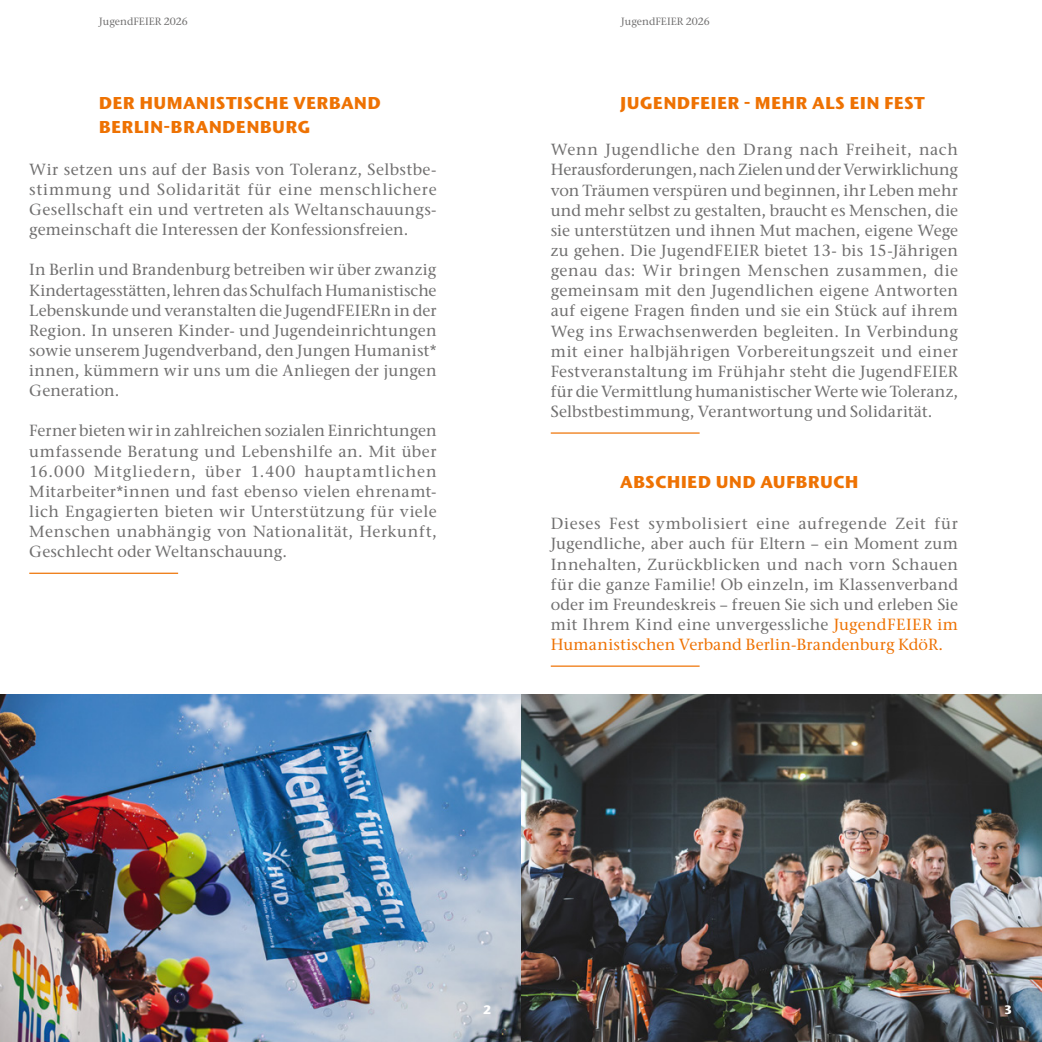
<style>
.page{position:relative;width:1042px;height:1042px;background:#fff}
.page>*{position:absolute;margin:0;border:0;box-sizing:border-box;transform-origin:0 0}
.t1{font:700 17.15px/23.6px "Stone Sans ITC Pro";letter-spacing:.015em;color:#ee7203}
.t2{font:500 16.1px/20.1px "Stone Serif ITC Pro";letter-spacing:.01em;color:#706f6f;text-align:justify}
.t3{font:700 12.25px "Stone Sans ITC Pro";color:#fff}
.t4{font:500 10.5px "Stone Serif ITC Pro";letter-spacing:.005em;color:#706f6f}
.s1{color:#ee7203}
</style>
<div class="page">
<img style="left:0;top:694px;width:1042px;height:348px">
<hr style="left:29px;top:573px;width:149px;height:1px;background:#ee7203">
<hr style="left:551px;top:432px;width:148px;height:2px;background:#ee7203">
<hr style="left:551px;top:665px;width:148px;height:2px;background:#ee7203">
<p class="t4" style="left:99px;top:15px;width:90px">JugendFEIER 2026</p>
<p class="t4" style="left:621px;top:15px;width:90px">JugendFEIER 2026</p>
<p class="t1" style="left:99px;top:92px;width:284px">DER HUMANISTISCHE VERBAND<br>BERLIN-BRANDENBURG</p>
<p class="t2" style="left:29px;top:159px;width:409px">Wir setzen uns auf der Basis von Toleranz, Selbstbe&shy;stimmung und Solidarität für eine menschlichere Gesellschaft ein und vertreten als Weltanschauungs&shy;gemeinschaft die Interessen der Konfessionsfreien.</p>
<p class="t2" style="left:29px;top:260px;width:409px">In Berlin und Brandenburg betreiben wir über zwanzig Kindertagesstätten, lehren das Schulfach Humanistische Lebenskunde und veranstalten die JugendFEIERn in der Region. In unseren Kinder- und Jugendeinrichtungen sowie unserem Jugendverband, den Jungen Humanist* innen, kümmern wir uns um die Anliegen der jungen Generation.</p>
<p class="t2" style="left:29px;top:421px;width:409px">Ferner bieten wir in zahlreichen sozialen Einrichtungen umfassende Beratung und Lebenshilfe an. Mit über 16.000 Mitgliedern, über 1.400 hauptamtlichen Mitarbeiter*innen und fast ebenso vielen ehrenamt&shy;lich Engagierten bieten wir Unterstützung für viele Menschen unabhängig von Nationalität, Herkunft, Geschlecht oder Weltanschauung.</p>
<p class="t1" style="left:620px;top:92px;width:306px">JUGENDFEIER - MEHR ALS EIN FEST</p>
<p class="t2" style="left:551px;top:140px;width:409px">Wenn Jugendliche den Drang nach Freiheit, nach Herausforderungen, nach Zielen und der Verwirklichung von Träumen verspüren und beginnen, ihr Leben mehr und mehr selbst zu gestalten, braucht es Menschen, die sie unterstützen und ihnen Mut machen, eigene Wege zu gehen. Die JugendFEIER bietet 13- bis 15-Jährigen genau das: Wir bringen Menschen zusammen, die gemeinsam mit den Jugendlichen eigene Antworten auf eigene Fragen finden und sie ein Stück auf ihrem Weg ins Erwachsenwerden begleiten. In Verbindung mit einer halbjährigen Vorbereitungszeit und einer Festveranstaltung im Frühjahr steht die JugendFEIER für die Vermittlung humanistischer Werte wie Toleranz, Selbstbestimmung, Verantwortung und Solidarität.</p>
<p class="t1" style="left:620px;top:470px;width:240px">ABSCHIED UND AUFBRUCH</p>
<p class="t2" style="left:551px;top:514px;width:409px">Dieses Fest symbolisiert eine aufregende Zeit für Jugendliche, aber auch für Eltern – ein Moment zum Innehalten, Zurückblicken und nach vorn Schauen für die ganze Familie! Ob einzeln, im Klassenverband oder im Freundeskreis – freuen Sie sich und erleben Sie mit Ihrem Kind eine unvergessliche <span class="s1">JugendFEIER im Humanistischen Verband Berlin-Brandenburg KdöR.</span></p>
<p class="t3" style="left:483px;top:1001px;width:10px">2</p>
<p class="t3" style="left:1004px;top:1001px;width:10px">3</p>
</div>
